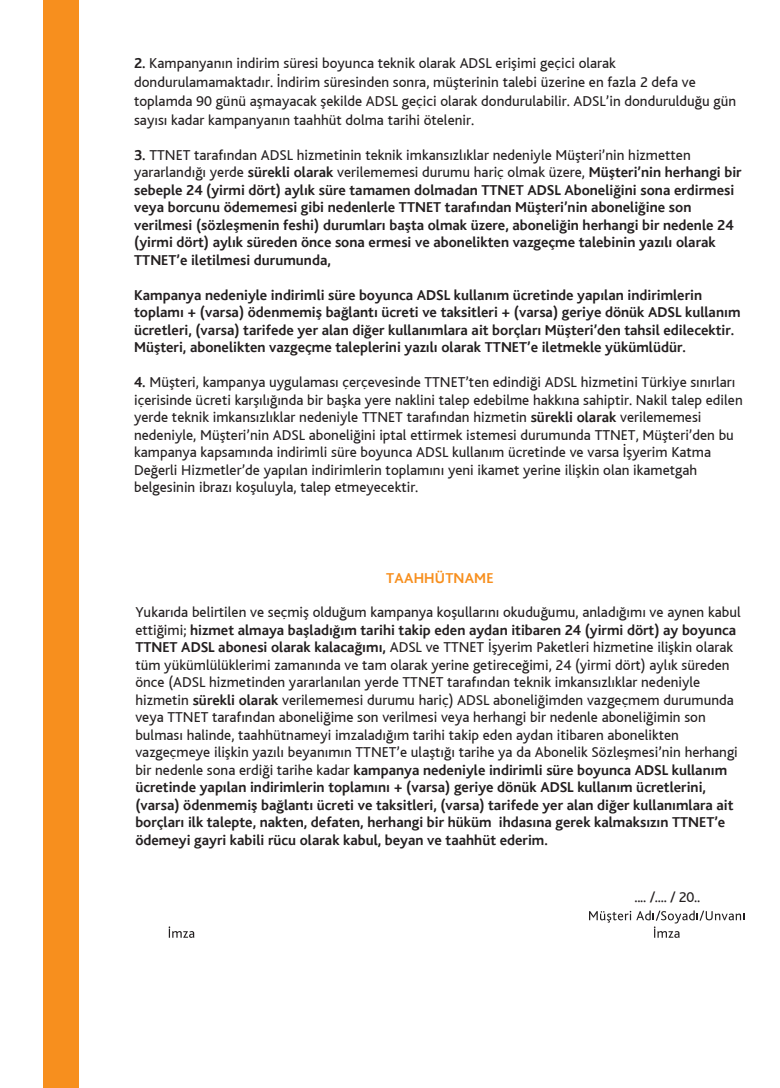
<style>
.page{position:relative;width:780px;height:1088px;background:#fff}
.page>*{position:absolute;margin:0;border:0;box-sizing:border-box;transform-origin:0 0}
.t1{font:15.62px "Bliss";color:#120c16;scale:1.05 1}
.t2{font:15px/17.5px "Bliss";color:#231f20}
.t3{font:700 15px/17.5px "Bliss";color:#231f20}
.t4{font:700 15px "Bliss";letter-spacing:.01em;color:#f78f1e}
.t5{font:700 13.88px/17.4px "Bliss";letter-spacing:-.02em;color:#120c16;text-align:center;scale:1.05 1}
.s1{font-weight:700}
.s2{font-weight:400}
</style>
<div class="page">
<div style="left:44px;top:0;width:35px;height:1088px;background:#f78f1e"></div>
<svg style="left:169px;top:926px;width:25px;height:12px"></svg>
<svg style="left:589px;top:910px;width:155px;height:28px"></svg>
<p class="t2" style="left:134px;top:54px;width:603px;line-height:18.8px"><span class="s1">2.</span> Kampanyanın indirim süresi boyunca teknik olarak ADSL erişimi geçici olarak dondurulamamaktadır. İndirim süresinden sonra, müşterinin talebi üzerine en fazla 2 defa ve toplamda 90 günü aşmayacak şekilde ADSL geçici olarak dondurulabilir. ADSL’in dondurulduğu gün sayısı kadar kampanyanın taahhüt dolma tarihi ötelenir.</p>
<p class="t3" style="left:134px;top:146px;width:609px">3. <span class="s2">TTNET tarafından ADSL hizmetinin teknik imkansızlıklar nedeniyle Müşteri’nin hizmetten yararlandığı yerde</span> sürekli olarak <span class="s2">verilememesi durumu hariç olmak üzere,</span> Müşteri’nin herhangi bir sebeple 24 (yirmi dört) aylık süre tamamen dolmadan TTNET ADSL Aboneliğini sona erdirmesi veya borcunu ödememesi gibi nedenlerle TTNET tarafından Müşteri’nin aboneliğine son verilmesi (sözleşmenin feshi) durumları başta olmak üzere, aboneliğin herhangi bir nedenle 24 (yirmi dört) aylık süreden önce sona ermesi ve abonelikten vazgeçme talebinin yazılı olarak TTNET’e iletilmesi durumunda,</p>
<p class="t3" style="left:134px;top:286px;width:608px">Kampanya nedeniyle indirimli süre boyunca ADSL kullanım ücretinde yapılan indirimlerin toplamı + (varsa) ödenmemiş bağlantı ücreti ve taksitleri + (varsa) geriye dönük ADSL kullanım ücretleri, (varsa) tarifede yer alan diğer kullanımlara ait borçları Müşteri’den tahsil edilecektir.<br>Müşteri, abonelikten vazgeçme taleplerini yazılı olarak TTNET’e iletmekle yükümlüdür.</p>
<p class="t2" style="left:134px;top:374px;width:610px"><span class="s1">4.</span> Müşteri, kampanya uygulaması çerçevesinde TTNET’ten edindiği ADSL hizmetini Türkiye sınırları içerisinde ücreti karşılığında bir başka yere naklini talep edebilme hakkına sahiptir. Nakil talep edilen yerde teknik imkansızlıklar nedeniyle TTNET tarafından hizmetin <span class="s1">sürekli olarak</span> verilememesi nedeniyle, Müşteri’nin ADSL aboneliğini iptal ettirmek istemesi durumunda TTNET, Müşteri’den bu kampanya kapsamında indirimli süre boyunca ADSL kullanım ücretinde ve varsa İşyerim Katma Değerli Hizmetler’de yapılan indirimlerin toplamını yeni ikamet yerine ilişkin olan ikametgah belgesinin ibrazı koşuluyla, talep etmeyecektir.</p>
<p class="t4" style="left:386px;top:570px;width:109px">TAAHHÜTNAME</p>
<p class="t2" style="left:135px;top:604px;width:607px">Yukarıda belirtilen ve seçmiş olduğum kampanya koşullarını okuduğumu, anladığımı ve aynen kabul ettiğimi; <span class="s1">hizmet almaya başladığım tarihi takip eden aydan itibaren 24 (yirmi dört) ay boyunca TTNET ADSL abonesi olarak kalacağımı,</span> ADSL ve TTNET İşyerim Paketleri hizmetine ilişkin olarak tüm yükümlülüklerimi zamanında ve tam olarak yerine getireceğimi, 24 (yirmi dört) aylık süreden önce (ADSL hizmetinden yararlanılan yerde TTNET tarafından teknik imkansızlıklar nedeniyle hizmetin <span class="s1">sürekli olarak</span> verilememesi durumu hariç) ADSL aboneliğimden vazgeçmem durumunda veya TTNET tarafından aboneliğime son verilmesi veya herhangi bir nedenle aboneliğimin son bulması halinde, taahhütnameyi imzaladığım tarihi takip eden aydan itibaren abonelikten vazgeçmeye ilişkin yazılı beyanımın TTNET’e ulaştığı tarihe ya da Abonelik Sözleşmesi’nin herhangi bir nedenle sona erdiği tarihe kadar <span class="s1">kampanya nedeniyle indirimli süre boyunca ADSL kullanım ücretinde yapılan indirimlerin toplamını + (varsa) geriye dönük ADSL kullanım ücretlerini, (varsa) ödenmemiş bağlantı ücreti ve taksitleri, (varsa) tarifede yer alan diğer kullanımlara ait borçları ilk talepte, nakten, defaten, herhangi bir hüküm ihdasına gerek kalmaksızın TTNET’e ödemeyi gayri kabili rücu olarak kabul, beyan ve taahhüt ederim.</span></p>
<p class="t5" style="left:92px;top:765px;width:73px">NETLİMİTSİZ</p>
<p class="t5" style="left:184px;top:765px;width:54px">NET4<br>Başlangıç</p>
<p class="t1" style="left:182px;top:816px;width:50px">%33,63</p>
<p class="t2" style="left:634px;top:888px;width:67px">.... /.... / 20..</p>
</div>
